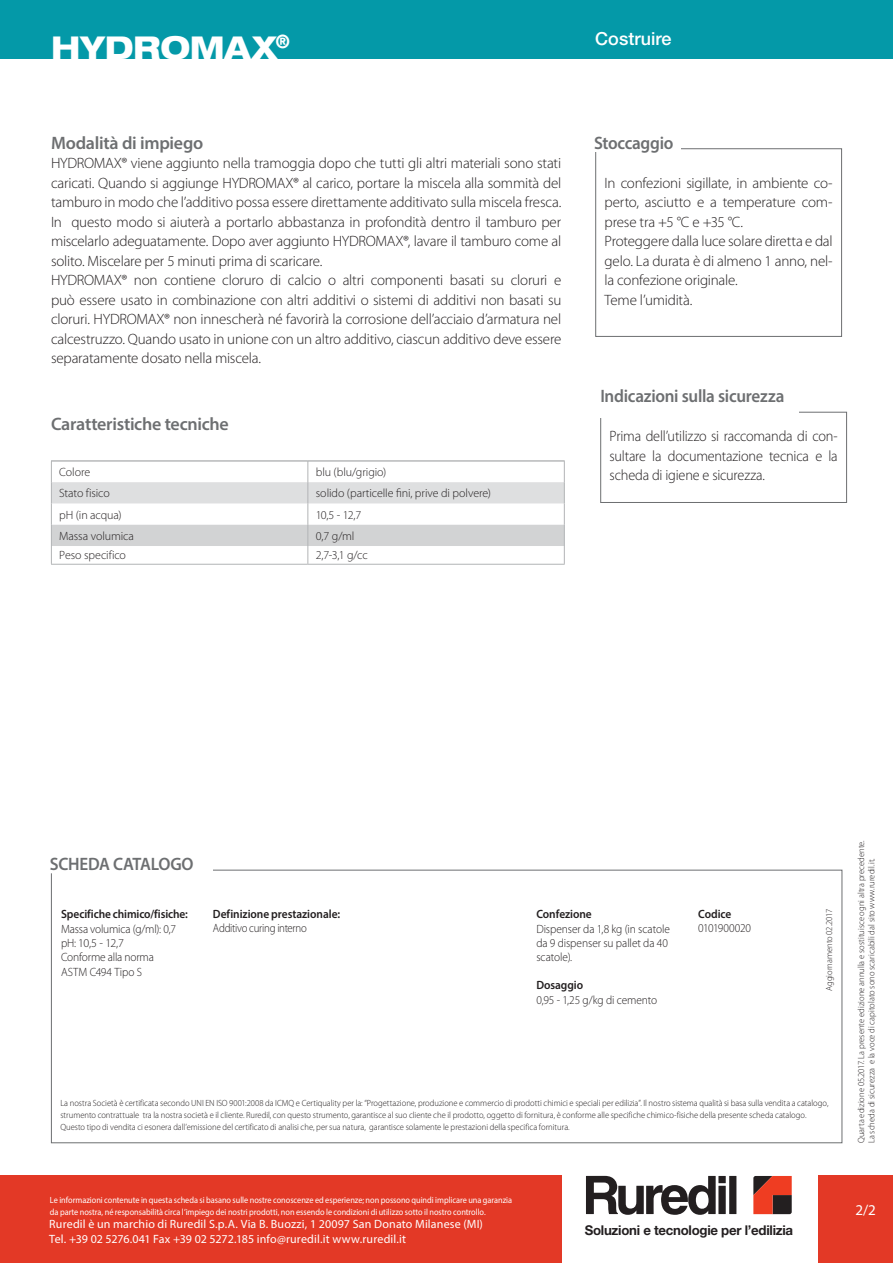
<style>
.page{position:relative;width:893px;height:1263px;background:#fff}
.page>*{position:absolute;margin:0;border:0;box-sizing:border-box;transform-origin:0 0}
.t1{font:800 expanded 31.5px "Helvetica Neue LT Std";color:#fff;scale:.95 1}
.t2{font:600 18px "Myriad Pro";letter-spacing:-.015em;color:#6d6f71;scale:.95 1}
.t3{font:600 18px "Myriad Pro";letter-spacing:-.015em;color:#6d6f71}
.t4{font:500 18px "Helvetica Neue LT Std";color:#fff}
.t5{font:300 15px/19.5px "Myriad Pro";letter-spacing:-.015em;color:#231f20}
.t6{font:300 15px/19.5px "Myriad Pro";letter-spacing:-.015em;color:#231f20;text-align:justify;scale:.95 1}
.t7{font:15px "Myriad Pro";color:#fff}
.t8{font:700 13.5px "Helvetica Neue LT Std";letter-spacing:-.02em;color:#231f20}
.t9{font:300 12px/14.4px "Myriad Pro";letter-spacing:-.01em;color:#231f20;scale:.95 1}
.t10{font:12px/15px "Myriad Pro";letter-spacing:.01em;color:#fff}
.t11{font:300 12px "Myriad Pro";letter-spacing:-.01em;color:#231f20}
.t12{font:600 12px "Myriad Pro";letter-spacing:-.005em;color:#231f20;scale:.95 1}
.t13{font:300 12px "Myriad Pro";letter-spacing:-.03em;color:#231f20;scale:.9 1}
.t14{font:300 12px "Myriad Pro";letter-spacing:-.035em;color:#231f20;scale:.95 1}
.t15{font:300 9px/12px "Myriad Pro";color:#231f20;scale:.95 1}
.t16{font:9px/12px "Myriad Pro";letter-spacing:-.005em;color:#fff;scale:.92 1}
</style>
<div class="page">
<svg style="left:51px;top:869px;width:792px;height:274px"></svg>
<div style="left:0;top:0;width:893px;height:59px;background:#0499a8"></div>
<div style="left:0;top:1176px;width:561px;height:87px;background:#e33926"></div>
<div style="left:819px;top:1176px;width:74px;height:87px;background:#e33926"></div>
<div style="left:718px;top:1176px;width:8px;height:7px;background:#231f20"></div>
<div style="left:718px;top:1186px;width:8px;height:28px;background:#231f20"></div>
<div style="left:729px;top:1176px;width:7px;height:38px;background:#231f20"></div>
<svg style="left:586px;top:1176px;width:130px;height:39px"></svg>
<svg style="left:753px;top:1176px;width:39px;height:38px"></svg>
<div style="left:595px;top:148px;width:247px;height:189px;border:1px solid #6d6f71"></div>
<div style="left:594px;top:127px;width:86px;height:24px;background:#fff"></div>
<svg style="left:51px;top:461px;width:514px;height:103px"></svg>
<hr style="left:51px;top:564px;width:257px;height:1px;background:#b2b4b6">
<hr style="left:308px;top:564px;width:257px;height:1px;background:#b2b4b6">
<div style="left:600px;top:412px;width:247px;height:91px;border:1px solid #6d6f71"></div>
<div style="left:596px;top:388px;width:203px;height:30px;background:#fff"></div>
<h1 class="t1" style="left:51px;top:30px;width:253px">HYDROMAX<sup>®</sup></h1>
<p class="t4" style="left:595px;top:29px;width:78px">Costruire</p>
<p class="t3" style="left:51px;top:136px;width:154px">Modalità di impiego</p>
<p class="t5" style="left:51px;top:155px;width:512px">HYDROMAX® viene aggiunto nella tramoggia dopo che tutti gli altri materiali sono stati caricati. Quando si aggiunge HYDROMAX® al carico, portare la miscela alla sommità del tamburo in modo che l’additivo possa essere direttamente additivato sulla miscela fresca.<br>In questo modo si aiuterà a portarlo abbastanza in profondità dentro il tamburo per miscelarlo adeguatamente. Dopo aver aggiunto HYDROMAX®, lavare il tamburo come al solito. Miscelare per 5 minuti prima di scaricare.<br>HYDROMAX® non contiene cloruro di calcio o altri componenti basati su cloruri e può essere usato in combinazione con altri additivi o sistemi di additivi non basati su cloruri. HYDROMAX® non innescherà né favorirà la corrosione dell’acciaio d’armatura nel calcestruzzo. Quando usato in unione con un altro additivo, ciascun additivo deve essere separatamente dosato nella miscela.</p>
<p class="t3" style="left:51px;top:417px;width:179px">Caratteristiche tecniche</p>
<p class="t11" style="left:59px;top:468px;width:33px">Colore</p>
<p class="t11" style="left:316px;top:468px;width:72px">blu (blu/grigio)</p>
<p class="t11" style="left:59px;top:489px;width:52px">Stato fisico</p>
<p class="t11" style="left:316px;top:489px;width:177px">solido (particelle fini, prive di polvere)</p>
<p class="t11" style="left:59px;top:510px;width:64px">pH (in acqua)</p>
<p class="t11" style="left:316px;top:510px;width:47px">10,5 - 12,7</p>
<p class="t11" style="left:59px;top:531px;width:76px">Massa volumica</p>
<p class="t11" style="left:316px;top:531px;width:40px">0,7 g/ml</p>
<p class="t11" style="left:59px;top:551px;width:68px">Peso specifico</p>
<p class="t11" style="left:316px;top:551px;width:53px">2,7-3,1 g/cc</p>
<p class="t2" style="left:594px;top:136px;width:85px">Stoccaggio</p>
<p class="t5" style="left:605px;top:174px;width:230px">In confezioni sigillate, in ambiente co&shy;perto, asciutto e a temperature com&shy;prese tra +5 °C e +35 °C.<br>Proteggere dalla luce solare diretta e dal gelo. La durata è di almeno 1 anno, nel&shy;la confezione originale.<br>Teme l’umidità.</p>
<p class="t2" style="left:600px;top:389px;width:195px">Indicazioni sulla sicurezza</p>
<p class="t6" style="left:610px;top:428px;width:242px">Prima dell’utilizzo si raccomanda di con&shy;sultare la documentazione tecnica e la scheda di igiene e sicurezza.</p>
<p class="t2" style="left:50px;top:857px;width:153px">SCHEDA CATALOGO</p>
<p class="t12" style="left:61px;top:909px;width:135px">Specifiche chimico/fisiche:</p>
<p class="t9" style="left:61px;top:922px;width:122px">Massa volumica (g/ml): 0,7 pH: 10,5 - 12,7<br>Conforme alla norma<br>ASTM C494 Tipo S</p>
<p class="t12" style="left:213px;top:909px;width:135px">Definizione prestazionale:</p>
<p class="t13" style="left:213px;top:923px;width:106px">Additivo curing interno</p>
<p class="t12" style="left:536px;top:909px;width:60px">Confezione</p>
<p class="t9" style="left:536px;top:922px;width:142px">Dispenser da 1,8 kg (in scatole da 9 dispenser su pallet da 40 scatole).</p>
<p class="t12" style="left:536px;top:981px;width:51px">Dosaggio</p>
<p class="t9" style="left:536px;top:994px;width:129px">0,95 - 1,25 g/kg di cemento</p>
<p class="t12" style="left:698px;top:909px;width:36px">Codice</p>
<p class="t14" style="left:698px;top:923px;width:57px">0101900020</p>
<p class="t15" style="left:824px;top:991px;width:88px;rotate:-90deg">Aggiornamento 02.2017</p>
<p class="t15" style="left:60px;top:1098px;width:810px">La nostra Società è certificata secondo UNI EN ISO 9001:2008 da ICMQ e Certiquality per la: “Progettazione, produzione e commercio di prodotti chimici e speciali per edilizia”. Il nostro sistema qualità si basa sulla vendita a catalogo, strumento contrattuale tra la nostra società e il cliente. Ruredil, con questo strumento, garantisce al suo cliente che il prodotto, oggetto di fornitura, è conforme alle specifiche chimico-fisiche della presente scheda catalogo.<br>Questo tipo di vendita ci esonera dall’emissione del certificato di analisi che, per sua natura, garantisce solamente le prestazioni della specifica fornitura.</p>
<p class="t16" style="left:50px;top:1194px;width:504px">Le informazioni contenute in questa scheda si basano sulle nostre conoscenze ed esperienze; non possono quindi implicare una garanzia da parte nostra, né responsabilità circa l’impiego dei nostri prodotti, non essendo le condizioni di utilizzo sotto il nostro controllo.</p>
<p class="t10" style="left:49px;top:1217px;width:435px">Ruredil è un marchio di Ruredil S.p.A. Via B. Buozzi, 1 20097 San Donato Milanese (MI)<br>Tel. +39 02 5276.041 Fax +39 02 5272.185 info@ruredil.it www.ruredil.it</p>
<p class="t8" style="left:585px;top:1225px;width:210px">Soluzioni e tecnologie per l’edilizia</p>
<p class="t15" style="left:857px;top:1143px;width:320px;line-height:10.5px;rotate:-90deg">Quarta edizione 05.2017. La presente edizione annulla e sostituisce ogni altra precedente.<br>La scheda di sicurezza e la voce di capitolato sono scaricabili dal sito www.ruredil.it.</p>
<p class="t7" style="left:856px;top:1204px;width:22px">2/2</p>
</div>
